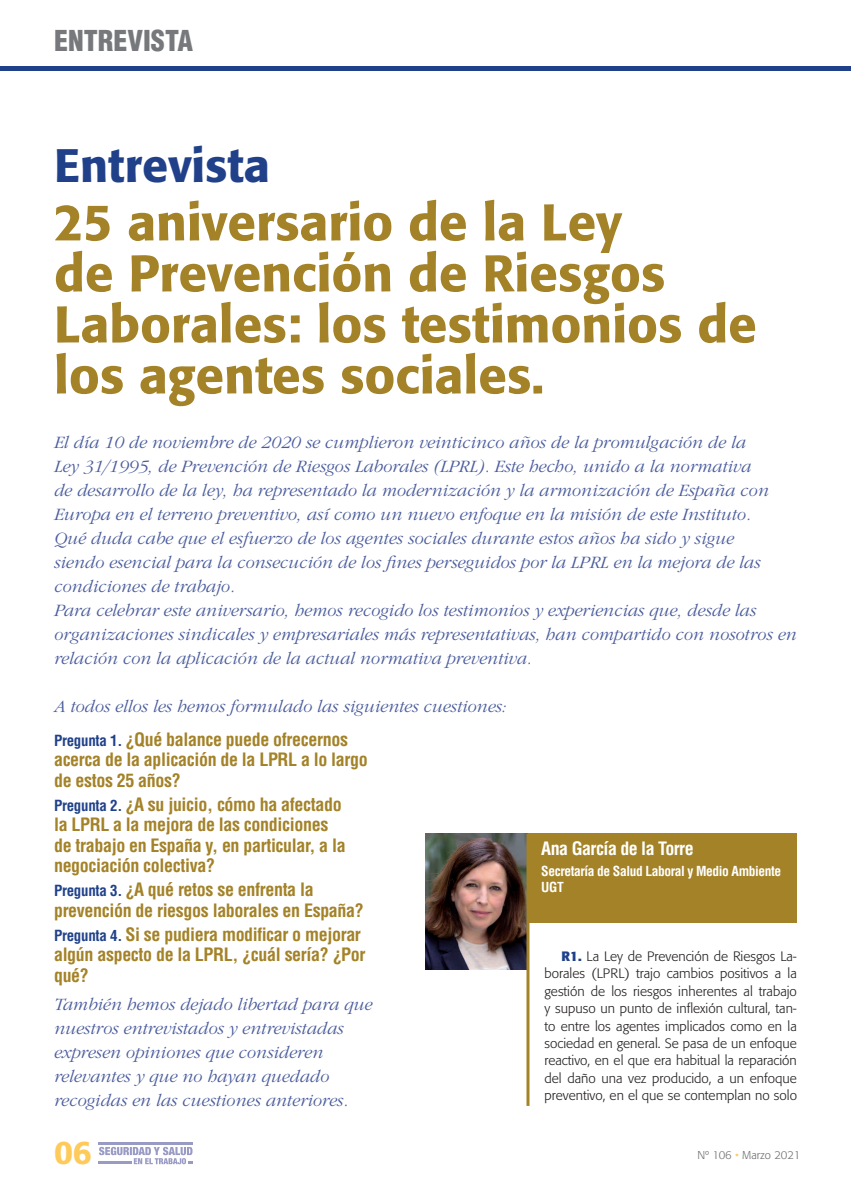
<style>
.page{position:relative;width:851px;height:1191px;background:#fff}
.page>*{position:absolute;margin:0;border:0;box-sizing:border-box;transform-origin:0 0}
.t1{font:500 51px/51px "Formata";color:#a38228}
.t2{font:500 46.5px "Formata";color:#20418a}
.t3{font:500 32.4px "Formata";color:#feca5a}
.t4{font:900 condensed 28.05px "Helvetica LT Std";color:#76787b}
.t5{font:italic 300 18px/24px "ITC Garamond Std";color:#4a5c9c}
.t6{font:700 condensed 18px/20.2px "Helvetica LT Std";letter-spacing:-.02em;color:#a38228}
.t7{font:700 condensed 18px "Helvetica LT Std";letter-spacing:-.03em;color:#fff}
.t8{font:300 13.5px/17.4px "Formata";color:#231f20;text-align:justify}
.t9{font:700 condensed 13.5px/16.5px "Helvetica LT Std";letter-spacing:-.03em;color:#fff}
.t10{font:300 11.25px "Formata";color:#6c6d70}
.s1{font-family:"Helvetica LT Std";font-weight:700;font-style:normal;font-stretch:condensed;font-size:15px;color:#20418a}
.s2{font-family:"Helvetica LT Std";font-weight:700;font-style:normal;font-stretch:condensed;color:#a38228}
.s3{font-size:15px;color:#20418a}
.s4{font-weight:700;color:#20418a}
.s5{color:#fece64}
</style>
<div class="page">
<hr style="left:98px;top:1142px;width:95px;height:2px;background:#999bc4">
<hr style="left:98px;top:1161px;width:34px;height:3px;background:#999bc4">
<svg style="left:99px;top:1146px;width:94px;height:18px"></svg>
<hr style="left:0;top:67px;width:850px;height:4px;background:#20418a">
<div style="left:527px;top:833px;width:269px;height:90px;background:#a38228"></div>
<img style="left:425px;top:833px;width:101px;height:136px">
<hr style="left:526px;top:833px;width:3px;height:273px;background:#a38228">
<h3 class="t4" style="left:54px;top:23px;width:141px">ENTREVISTA</h3>
<h1 class="t2" style="left:54px;top:137px;width:217px">Entrevista</h1>
<h1 class="t1" style="left:54px;top:197px;width:704px">25 aniversario de la Ley<br>de Prevención de Riesgos<br>Laborales: los testimonios de los agentes sociales.</h1>
<p class="t5" style="left:54px;top:430px;width:744px">El día 10 de noviembre de 2020 se cumplieron veinticinco años de la promulgación de la<br>Ley 31/1995, de Prevención de Riesgos Laborales (LPRL). Este hecho, unido a la normativa<br>de desarrollo de la ley, ha representado la modernización y la armonización de España con Europa en el terreno preventivo, así como un nuevo enfoque en la misión de este Instituto.<br>Qué duda cabe que el esfuerzo de los agentes sociales durante estos años ha sido y sigue<br>siendo esencial para la consecución de los fines perseguidos por la LPRL en la mejora de las condiciones de trabajo.<br>Para celebrar este aniversario, hemos recogido los testimonios y experiencias que, desde las organizaciones sindicales y empresariales más representativas, han compartido con nosotros en relación con la aplicación de la actual normativa preventiva.</p>
<h1 class="t5" style="left:54px;top:689px;width:454px;line-height:33.9px">A todos ellos les hemos formulado las siguientes cuestiones:<br><span class="s1">Pregunta 1.</span> <span class="s2">¿Qué balance puede ofrecernos</span></h1>
<h1 class="t6" style="left:54px;top:749px;width:315px">acerca de la aplicación de la LPRL a lo largo de estos 25 años?</h1>
<h1 class="t6" style="left:54px;top:794px;width:293px"><span class="s3">Pregunta 2.</span> ¿A su juicio, cómo ha afectado la LPRL a la mejora de las condiciones de trabajo en España y, en particular, a la negociación colectiva?</h1>
<h1 class="t6" style="left:54px;top:879px;width:311px"><span class="s3">Pregunta 3.</span> ¿A qué retos se enfrenta la prevención de riesgos laborales en España?</h1>
<h1 class="t6" style="left:54px;top:924px;width:313px"><span class="s3">Pregunta 4.</span> Si se pudiera modificar o mejorar algún aspecto de la LPRL, ¿cuál sería? ¿Por qué?</h1>
<h1 class="t5" style="left:54px;top:992px;width:320px">También hemos dejado libertad para que nuestros entrevistados y entrevistadas expresen opiniones que consideren relevantes y que no hayan quedado recogidas en las cuestiones anteriores.</h1>
<h2 class="t7" style="left:541px;top:837px;width:154px">Ana García de la Torre</h2>
<h2 class="t9" style="left:541px;top:862px;width:241px">Secretaría de Salud Laboral y Medio Ambiente<br>UGT</h2>
<p class="t8" style="left:544px;top:947px;width:254px;text-indent:17px"><span class="s4">R1.</span> La Ley de Prevención de Riesgos La&shy;borales (LPRL) trajo cambios positivos a la gestión de los riesgos inherentes al trabajo y supuso un punto de inflexión cultural, tan&shy;to entre los agentes implicados como en la sociedad en general. Se pasa de un enfoque reactivo, en el que era habitual la reparación del daño una vez producido, a un enfoque preventivo, en el que se contemplan no solo</p>
<h3 class="t3" style="left:54px;top:1132px;width:39px">06</h3>
<p class="t10" style="left:697px;top:1148px;width:104px">Nº 106 <span class="s5">•</span> Marzo 2021</p>
</div>
